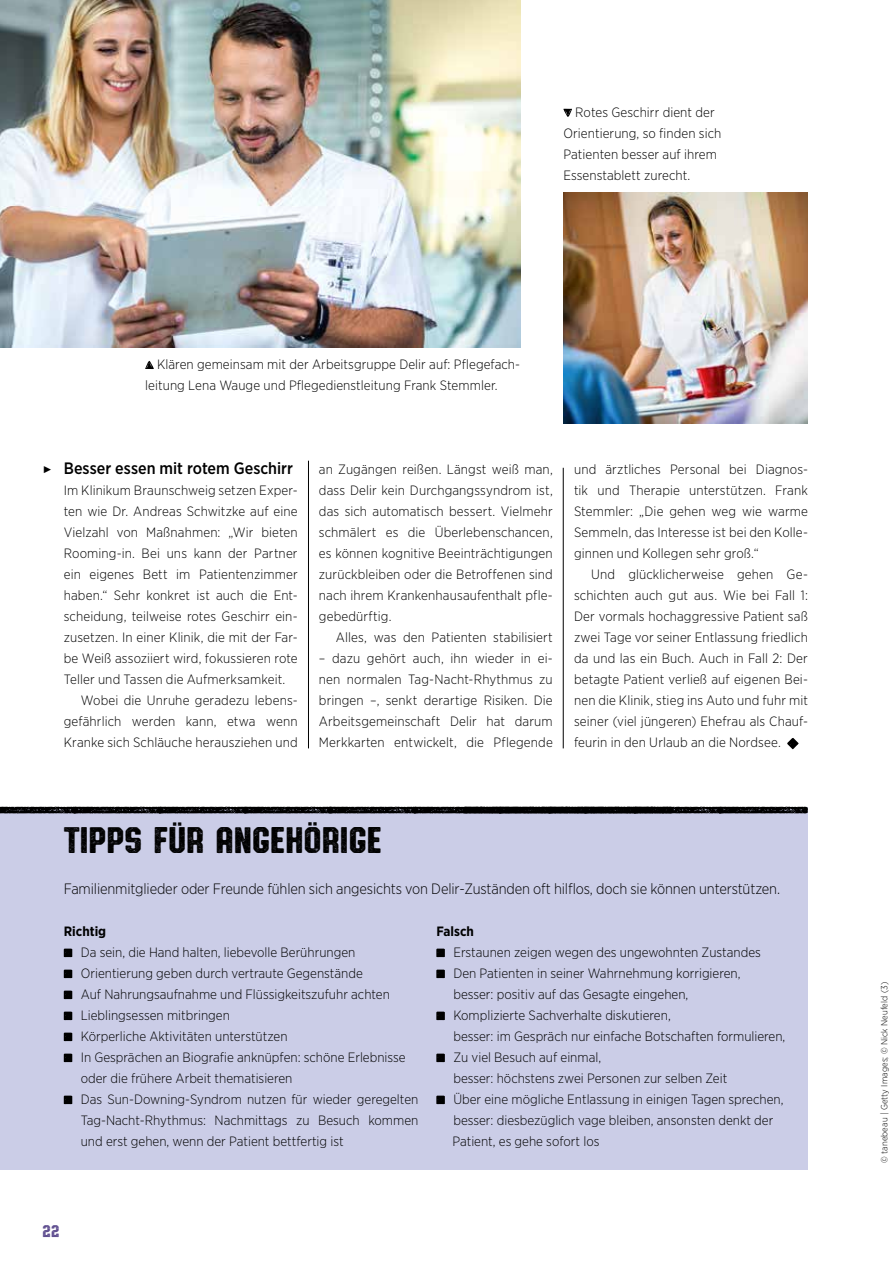
<style>
.page{position:relative;width:893px;height:1263px;background:#fff}
.page>*{position:absolute;margin:0;border:0;box-sizing:border-box;transform-origin:0 0}
.t1{font:36px "Authority Distressed";color:#000}
.t2{font:500 16.5px "Gotham Narrow";color:#000}
.t3{font:16.5px "Authority Distressed";color:#5e4d8f}
.t4{font:16.5px "Montserrat";color:#000}
.t5{font:300 15px "Gotham Narrow";letter-spacing:-.01em;color:#000}
.t6{font:300 13.5px/21px "Gotham Narrow";color:#000;text-align:justify}
.t7{font:700 13.5px "Gotham Narrow";color:#000}
.t8{font:300 9px "Gotham Narrow";letter-spacing:.01em;color:#000}
</style>
<div class="page">
<img style="left:563px;top:193px;width:245px;height:231px">
<img style="left:0;top:0;width:520px;height:347px">
<div style="left:0;top:807px;width:808px;height:362px;background:#cbcde7"></div>
<svg style="left:64px;top:948px;width:8px;height:9px"></svg>
<svg style="left:64px;top:969px;width:8px;height:9px"></svg>
<svg style="left:64px;top:990px;width:8px;height:9px"></svg>
<svg style="left:64px;top:1011px;width:8px;height:9px"></svg>
<svg style="left:64px;top:1032px;width:8px;height:9px"></svg>
<svg style="left:64px;top:1053px;width:8px;height:9px"></svg>
<svg style="left:64px;top:1095px;width:8px;height:9px"></svg>
<svg style="left:436px;top:948px;width:9px;height:9px"></svg>
<svg style="left:436px;top:969px;width:9px;height:9px"></svg>
<svg style="left:436px;top:1011px;width:9px;height:9px"></svg>
<svg style="left:436px;top:1053px;width:9px;height:9px"></svg>
<svg style="left:436px;top:1095px;width:9px;height:9px"></svg>
<hr style="left:308px;top:461px;width:1px;height:287px;background:#000">
<svg style="left:0;top:807px;width:808px;height:6px;background:#060607"></svg>
<svg style="left:787px;top:738px;width:12px;height:11px"></svg>
<hr style="left:563px;top:468px;width:1px;height:280px;background:#000">
<svg style="left:563px;top:109px;width:9px;height:8px"></svg>
<svg style="left:145px;top:361px;width:9px;height:8px"></svg>
<p class="t6" style="left:563px;top:101px;width:159px;text-align:left;text-indent:12px">Rotes Geschirr dient der<br>Orientierung, so finden sich<br>Patienten besser auf ihrem<br>Essenstablett zurecht.</p>
<p class="t6" style="left:145px;top:353px;width:376px;text-indent:12px">Klären gemeinsam mit der Arbeitsgruppe Delir auf: Pflegefach&shy;leitung Lena Wauge und Pflegedienstleitung Frank Stemmler.</p>
<p class="t4" style="left:42px;top:457px;width:11px">▶</p>
<p class="t2" style="left:64px;top:458px;width:231px">Besser essen mit rotem Geschirr</p>
<p class="t6" style="left:64px;top:479px;width:235px">Im Klinikum Braunschweig setzen Exper&shy;ten wie Dr. Andreas Schwitzke auf eine Vielzahl von Maßnahmen: „Wir bieten Rooming-in. Bei uns kann der Partner ein eigenes Bett im Patientenzimmer haben.“ Sehr konkret ist auch die Ent&shy;scheidung, teilweise rotes Geschirr ein&shy;zusetzen. In einer Klinik, die mit der Far&shy;be Weiß assoziiert wird, fokussieren rote Teller und Tassen die Aufmerksamkeit.</p>
<p class="t6" style="left:64px;top:689px;width:235px;text-indent:17px">Wobei die Unruhe geradezu lebens&shy;gefährlich werden kann, etwa wenn Kranke sich Schläuche herausziehen und</p>
<p class="t6" style="left:319px;top:458px;width:235px">an Zugängen reißen. Längst weiß man, dass Delir kein Durchgangssyndrom ist, das sich automatisch bessert. Vielmehr schmälert es die Überlebenschancen, es können kognitive Beeinträchtigungen zurückbleiben oder die Betroffenen sind nach ihrem Krankenhausaufenthalt pfle&shy;gebedürftig.</p>
<p class="t6" style="left:336px;top:626px;width:218px">Alles, was den Patienten stabilisiert</p>
<p class="t6" style="left:319px;top:647px;width:235px">– dazu gehört auch, ihn wieder in ei&shy;nen normalen Tag-Nacht-Rhythmus zu bringen –, senkt derartige Risiken. Die Arbeitsgemeinschaft Delir hat darum Merkkarten entwickelt, die Pflegende</p>
<p class="t6" style="left:574px;top:459px;width:235px">und ärztliches Personal bei Diagnos&shy;tik und Therapie unterstützen. Frank Stemmler: „Die gehen weg wie warme Semmeln, das Interesse ist bei den Kolle&shy;ginnen und Kollegen sehr groß.“</p>
<p class="t6" style="left:574px;top:564px;width:235px;text-indent:17px">Und glücklicherweise gehen Ge&shy;schichten auch gut aus. Wie bei Fall 1:<br>Der vormals hochaggressive Patient saß zwei Tage vor seiner Entlassung friedlich da und las ein Buch. Auch in Fall 2: Der betagte Patient verließ auf eigenen Bei&shy;nen die Klinik, stieg ins Auto und fuhr mit seiner (viel jüngeren) Ehefrau als Chauf&shy;feurin in den Urlaub an die Nordsee.</p>
<h1 class="t1" style="left:64px;top:820px;width:320px">TIPPS FÜR ANGEHÖRIGE</h1>
<p class="t5" style="left:64px;top:880px;width:716px">Familienmitglieder oder Freunde fühlen sich angesichts von Delir-Zuständen oft hilflos, doch sie können unterstützen.</p>
<p class="t7" style="left:64px;top:923px;width:44px">Richtig</p>
<p class="t6" style="left:81px;top:941px;width:339px;text-align:left">Da sein, die Hand halten, liebevolle Berührungen Orientierung geben durch vertraute Gegenstände<br>Auf Nahrungsaufnahme und Flüssigkeitszufuhr achten Lieblingsessen mitbringen<br>Körperliche Aktivitäten unterstützen<br>In Gesprächen an Biografie anknüpfen: schöne Erlebnisse oder die frühere Arbeit thematisieren<br>Das Sun-Downing-Syndrom nutzen für wieder geregelten Tag-Nacht-Rhythmus: Nachmittags zu Besuch kommen und erst gehen, wenn der Patient bettfertig ist</p>
<p class="t7" style="left:436px;top:923px;width:39px">Falsch</p>
<p class="t6" style="left:452px;top:941px;width:334px;text-align:left">Erstaunen zeigen wegen des ungewohnten Zustandes Den Patienten in seiner Wahrnehmung korrigieren,<br>besser: positiv auf das Gesagte eingehen,<br>Komplizierte Sachverhalte diskutieren,<br>besser: im Gespräch nur einfache Botschaften formulieren, Zu viel Besuch auf einmal,<br>besser: höchstens zwei Personen zur selben Zeit<br>Über eine mögliche Entlassung in einigen Tagen sprechen, besser: diesbezüglich vage bleiben, ansonsten denkt der Patient, es gehe sofort los</p>
<p class="t3" style="left:43px;top:1222px;width:18px">22</p>
<p class="t8" style="left:879px;top:1163px;width:182px;rotate:-90deg">© tanebeau | Getty Images; © Nick Neufeld (3)</p>
</div>
